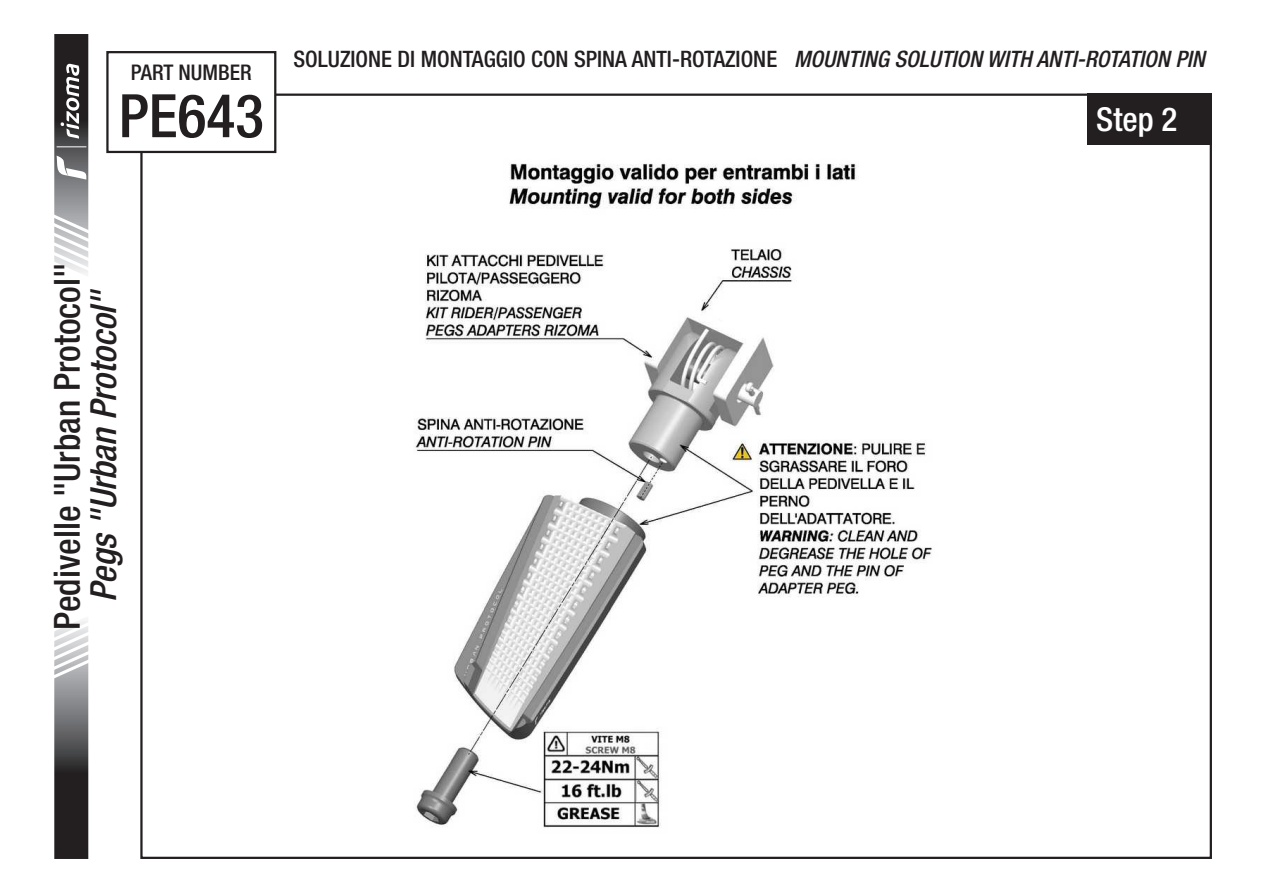
<style>
.page{position:relative;width:1263px;height:893px;background:#fff}
.page>*{position:absolute;margin:0;border:0;box-sizing:border-box;transform-origin:0 0}
.t1{font:500 condensed 60px "Helvetica Neue LT Std";color:#231f20}
.t2{font:500 condensed 36px "Helvetica Neue LT Std";color:#231f20}
.t3{font:italic 500 condensed 36px "Helvetica Neue LT Std";color:#231f20}
.t4{font:500 condensed 33px "Helvetica Neue LT Std";color:#fff}
.t5{font:500 condensed 22.8px "Helvetica Neue LT Std";color:#231f20}
.t6{font:500 condensed 21.6px "Helvetica Neue LT Std";color:#231f20}
.s1{font-style:italic}
</style>
<div class="page">
<img style="left:414px;top:163px;width:518px;height:665px">
<div style="left:1088px;top:94px;width:124px;height:51px;background:#231f20"></div>
<svg style="left:54px;top:620px;width:35px;height:239px;background:#706f70"></svg>
<svg style="left:54px;top:34px;width:35px;height:240px"></svg>
<div style="left:106px;top:51px;width:170px;height:102px;border:2px solid #231f20"></div>
<p class="t6" style="left:131px;top:59px;width:122px">PART NUMBER</p>
<h1 class="t1" style="left:119px;top:80px;width:147px">PE643</h1>
<p class="t5" style="left:293px;top:46px;width:913px">SOLUZIONE DI MONTAGGIO CON SPINA ANTI-ROTAZIONE <span class="s1">MOUNTING SOLUTION WITH ANTI-ROTATION PIN</span></p>
<h3 class="t4" style="left:1096px;top:99px;width:83px">Step 2</h3>
<h2 class="t2" style="left:46px;top:630px;width:369px;rotate:-90deg">Pedivelle "Urban Protocol"</h2>
<h2 class="t3" style="left:82px;top:602px;width:315px;rotate:-90deg">Pegs "Urban Protocol"</h2>
</div>
